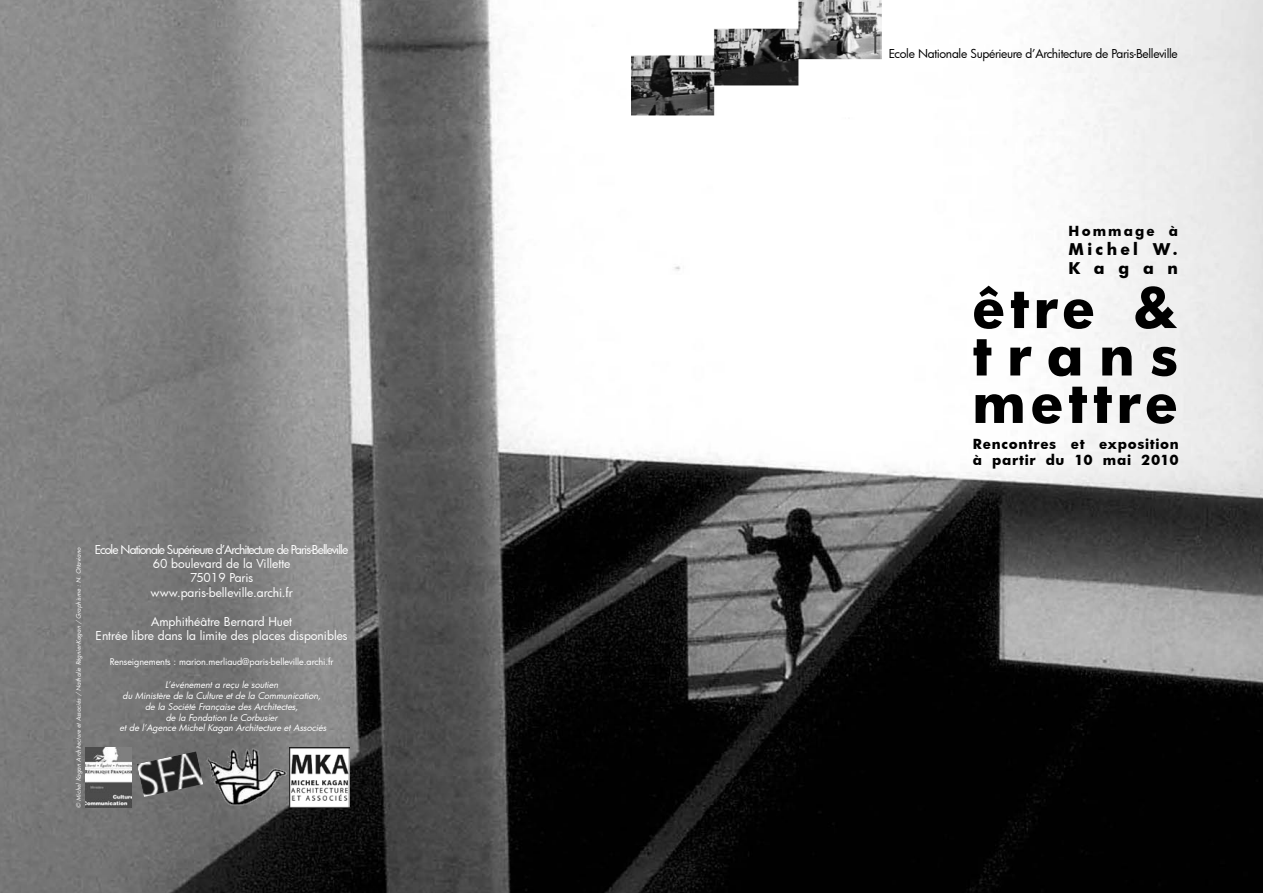
<style>
.page{position:relative;width:1263px;height:893px;background:#fff}
.page>*{position:absolute;margin:0;border:0;box-sizing:border-box;transform-origin:0 0}
.t1{font:700 54.3px "Futura";letter-spacing:.085em;color:#000}
.t2{font:700 15.75px "Futura";letter-spacing:.215em;color:#000}
.t3{font:700 13.5px/16.2px "Futura";letter-spacing:.05em;color:#000}
.t4{font:700 13.5px "Futura";letter-spacing:.155em;color:#000}
.t5{font:12px "Futura";letter-spacing:-.005em;color:#fff}
.t6{font:12px "Futura";letter-spacing:-.075em;color:#fff}
.t7{font:12px "Futura";letter-spacing:-.025em;color:#000}
.t8{font:italic 9px "Futura";color:#fff}
.t9{font:9px "Futura";letter-spacing:-.005em;color:#fff}
.t10{font:italic 6px "Futura";color:#fff}
</style>
<div class="page">
<img style="left:0;top:0;width:1263px;height:893px">
<img style="left:137px;top:751px;width:66px;height:46px">
<img style="left:85px;top:747px;width:46px;height:60px">
<img style="left:203px;top:747px;width:86px;height:61px">
<img style="left:289px;top:747px;width:61px;height:61px">
<img style="left:631px;top:0;width:251px;height:116px">
<p class="t10" style="left:75px;top:808px;width:263px;rotate:-90deg">© Michel Kag an Architecture et Associés / Nathalie Rég nier-Kag an / Graphisme : N. Ottaviano</p>
<p class="t6" style="left:95px;top:541px;width:255px">Ecole Nationale Supérieure d’Architecture de Paris-Belleville</p>
<p class="t5" style="left:153px;top:555px;width:139px">60 boulevard de la Villette</p>
<p class="t5" style="left:190px;top:570px;width:65px">75019 Paris</p>
<p class="t5" style="left:150px;top:584px;width:144px">www.paris-belleville.archi.fr</p>
<p class="t5" style="left:151px;top:613px;width:142px">Amphithéâtre Bernard Huet</p>
<p class="t5" style="left:96px;top:627px;width:254px">Entrée libre dans la limite des places disponibles</p>
<p class="t9" style="left:110px;top:656px;width:225px">Renseignements : marion.merliaud@paris-belleville.archi.fr</p>
<p class="t8" style="left:165px;top:679px;width:117px">L’événement a reçu le soutien</p>
<p class="t8" style="left:122px;top:690px;width:202px">du Ministère de la Culture et de la Communication,</p>
<p class="t8" style="left:145px;top:700px;width:157px">de la Société Française des Architectes,</p>
<p class="t8" style="left:166px;top:711px;width:115px">de la Fondation Le Corbusier</p>
<p class="t8" style="left:120px;top:722px;width:210px">et de l’Agence Michel Kagan Architecture et Associés</p>
<p class="t7" style="left:889px;top:45px;width:291px">Ecole Nationale Supérieure d’Architecture de Paris-Belleville</p>
<p class="t4" style="left:1069px;top:221px;width:111px">Hommage à</p>
<p class="t2" style="left:1069px;top:238px;width:111px">Michel W.</p>
<p class="t2" style="left:1069px;top:257px;width:111px">Kagan</p>
<p class="t1" style="left:972px;top:270px;width:207px">être &amp;</p>
<p class="t1" style="left:972px;top:317px;width:207px">trans</p>
<p class="t1" style="left:972px;top:364px;width:207px">mettre</p>
<p class="t3" style="left:973px;top:435px;width:207px">Rencontres et exposition à partir du 10 mai 2010</p>
</div>
